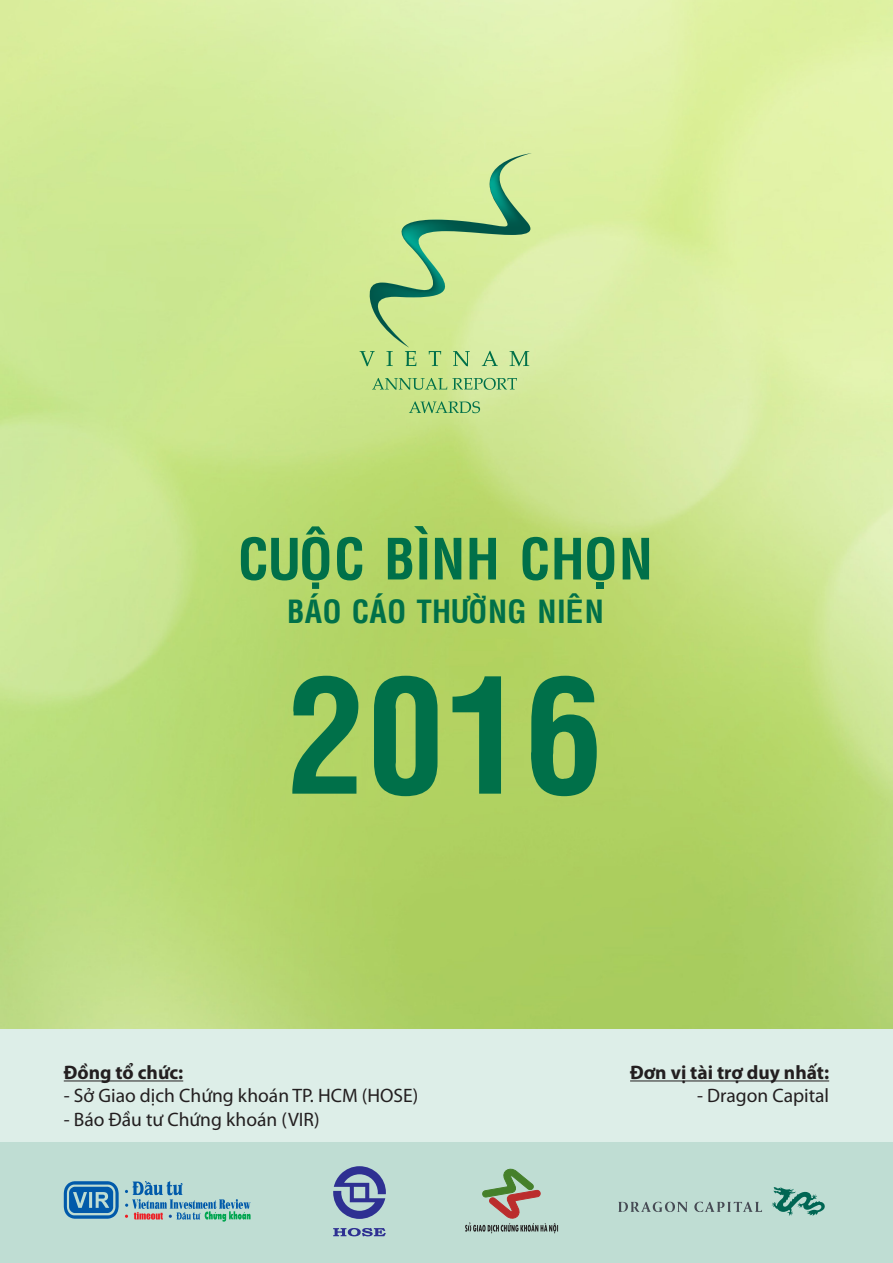
<style>
.page{position:relative;width:893px;height:1263px;background:#fff}
.page>*{position:absolute;margin:0;border:0;box-sizing:border-box;transform-origin:0 0}
.t1{font:156.45px "VNI Helve Condense Bold";color:#007049}
.t2{font:55.5px "VNI Helve Condense Bold";color:#007049}
.t3{font:31.2px "VNI Helve Condense Bold";color:#007049}
.body_text{font:19.5px "Myriad Pro";color:#231f20}
.body_text-2{font:700 19.5px "Myriad Pro";color:#231f20}
</style>
<div class="page">
<img style="left:0;top:0;width:893px;height:1029px">
<div style="left:0;top:1029px;width:893px;height:135px;background:#ddeee8"></div>
<div style="left:0;top:1143px;width:893px;height:120px;background:#bfddd3"></div>
<svg style="left:360px;top:153px;width:172px;height:213px;background:#bedd93"></svg>
<svg style="left:372px;top:378px;width:145px;height:12px;background:#9bc980"></svg>
<svg style="left:409px;top:401px;width:71px;height:12px"></svg>
<hr style="left:630px;top:1080px;width:199px;height:1px;background:#231f20">
<hr style="left:64px;top:1080px;width:119px;height:1px;background:#231f20">
<svg style="left:465px;top:1168px;width:93px;height:65px"></svg>
<svg style="left:64px;top:1181px;width:55px;height:38px"></svg>
<svg style="left:125px;top:1181px;width:126px;height:40px"></svg>
<svg style="left:333px;top:1228px;width:53px;height:8px"></svg>
<svg style="left:333px;top:1166px;width:53px;height:53px"></svg>
<svg style="left:618px;top:1202px;width:70px;height:10px"></svg>
<svg style="left:694px;top:1202px;width:68px;height:10px"></svg>
<svg style="left:772px;top:1187px;width:53px;height:29px"></svg>
<p class="t2" style="left:238px;top:514px;width:417px">CUOÄC BÌNH CHOÏN</p>
<p class="t3" style="left:287px;top:586px;width:319px">BAÙO CAÙO THÖÔØNG NIEÂN</p>
<p class="t1" style="left:287px;top:610px;width:318px">2016</p>
<p class="body_text-2" style="left:64px;top:1060px;width:121px">Đồng tổ chức:</p>
<p class="body_text" style="left:64px;top:1084px;width:356px">- Sở Giao dịch Chứng khoán TP. HCM (HOSE)</p>
<p class="body_text" style="left:64px;top:1107px;width:257px">- Báo Đầu tư Chứng khoán (VIR)</p>
<p class="body_text-2" style="left:630px;top:1060px;width:201px">Đơn vị tài trợ duy nhất:</p>
<p class="body_text" style="left:697px;top:1084px;width:134px">- Dragon Capital</p>
</div>
